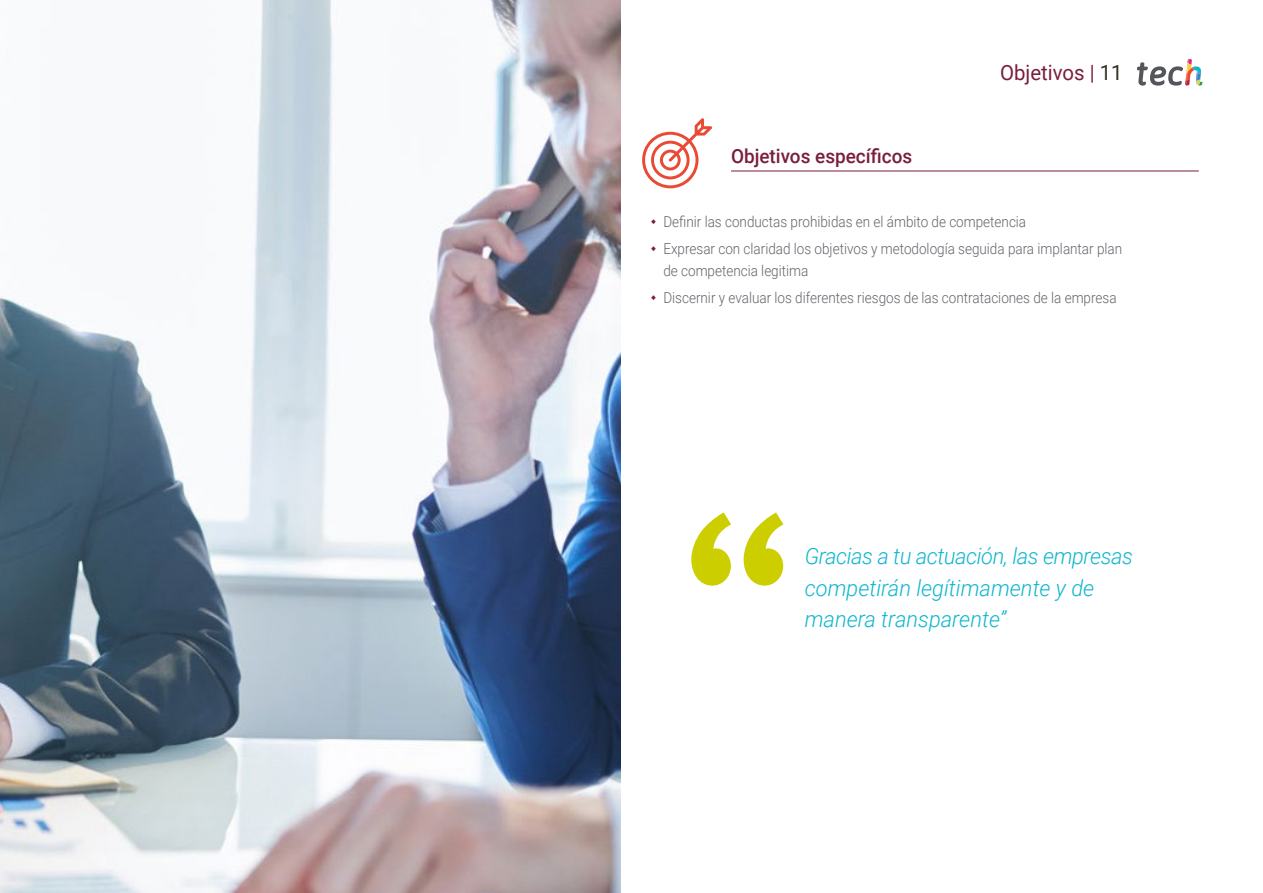
<style>
.page{position:relative;width:1263px;height:893px;background:#fff}
.page>*{position:absolute;margin:0;border:0;box-sizing:border-box;transform-origin:0 0}
.t1{font:italic 300 22.5px/31.5px "Roboto";color:#0fb6cf}
.t2{font:21px "Roboto";color:#791e3c}
.t3{font:500 19.5px "Roboto";color:#791e3c}
.t4{font:300 15px/26.7px "Roboto";color:#61646a;scale:.9 1}
.s1{color:#312e20}
</style>
<div class="page">
<hr style="left:731px;top:171px;width:468px;height:1px;background:#791e3c">
<svg style="left:642px;top:118px;width:70px;height:70px"></svg>
<svg style="left:1137px;top:59px;width:65px;height:27px"></svg>
<img style="left:0;top:0;width:621px;height:893px">
<svg style="left:691px;top:512px;width:92px;height:74px"></svg>
<h3 class="t3" style="left:731px;top:142px;width:183px">Objetivos específicos</h3>
<h2 class="t2" style="left:1000px;top:57px;width:124px">Objetivos | <span class="s1">11</span></h2>
<p class="t4" style="left:663px;top:208px;width:511px">Definir las conductas prohibidas en el ámbito de competencia<br>Expresar con claridad los objetivos y metodología seguida para implantar plan</p>
<p class="t4" style="left:663px;top:257px;width:505px">de competencia legitima<br>Discernir y evaluar los diferentes riesgos de las contrataciones de la empresa</p>
<h1 class="t1" style="left:805px;top:540px;width:330px">Gracias a tu actuación, las empresas competirán legítimamente y de manera transparente”</h1>
</div>
